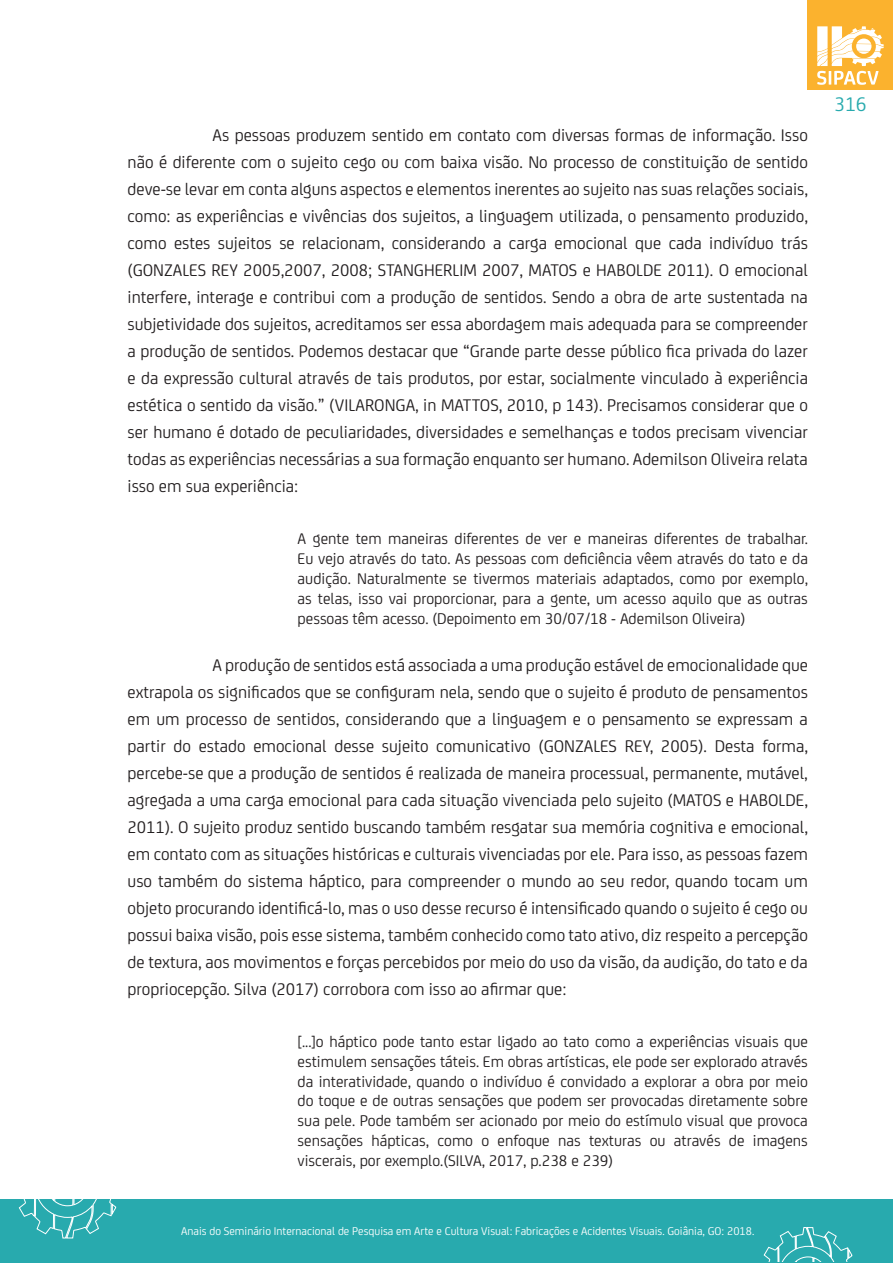
<style>
.page{position:relative;width:893px;height:1263px;background:#fff}
.page>*{position:absolute;margin:0;border:0;box-sizing:border-box;transform-origin:0 0}
.t1{font:21px "FS Joey";color:#28aaae}
.texto_corrido{font:18px/27px "FS Joey";color:#231f20;text-align:justify}
.citações{font:16.5px/19.8px "FS Joey";color:#231f20;text-align:justify}
.t2{font:12px "FS Joey";color:#fff}
</style>
<div class="page">
<div style="left:808px;top:0;width:85px;height:89px;background:#fbb22e"></div>
<svg style="left:817px;top:26px;width:67px;height:59px"></svg>
<div style="left:0;top:1199px;width:893px;height:64px;background:#28aaae"></div>
<svg style="left:18px;top:1199px;width:99px;height:40px"></svg>
<svg style="left:763px;top:1227px;width:90px;height:35px"></svg>
<p class="texto_corrido" style="left:128px;top:121px;width:682px;text-indent:85px">As pessoas produzem sentido em contato com diversas formas de informação. Isso não é diferente com o sujeito cego ou com baixa visão. No processo de constituição de sentido deve-se levar em conta alguns aspectos e elementos inerentes ao sujeito nas suas relações sociais, como: as experiências e vivências dos sujeitos, a linguagem utilizada, o pensamento produzido, como estes sujeitos se relacionam, considerando a carga emocional que cada indivíduo trás (GONZALES REY 2005,2007, 2008; STANGHERLIM 2007, MATOS e HABOLDE 2011). O emocional interfere, interage e contribui com a produção de sentidos. Sendo a obra de arte sustentada na subjetividade dos sujeitos, acreditamos ser essa abordagem mais adequada para se compreender a produção de sentidos. Podemos destacar que “Grande parte desse público fica privada do lazer e da expressão cultural através de tais produtos, por estar, socialmente vinculado à experiência estética o sentido da visão.” (VILARONGA, in MATTOS, 2010, p 143). Precisamos considerar que o ser humano é dotado de peculiaridades, diversidades e semelhanças e todos precisam vivenciar todas as experiências necessárias a sua formação enquanto ser humano. Ademilson Oliveira relata isso em sua experiência:</p>
<p class="citações" style="left:298px;top:528px;width:512px">A gente tem maneiras diferentes de ver e maneiras diferentes de trabalhar.<br>Eu vejo através do tato. As pessoas com deficiência vêem através do tato e da audição. Naturalmente se tivermos materiais adaptados, como por exemplo, as telas, isso vai proporcionar, para a gente, um acesso aquilo que as outras pessoas têm acesso. (Depoimento em 30/07/18 - Ademilson Oliveira)</p>
<p class="texto_corrido" style="left:128px;top:650px;width:682px;text-indent:85px">A produção de sentidos está associada a uma produção estável de emocionalidade que extrapola os significados que se configuram nela, sendo que o sujeito é produto de pensamentos em um processo de sentidos, considerando que a linguagem e o pensamento se expressam a partir do estado emocional desse sujeito comunicativo (GONZALES REY, 2005). Desta forma, percebe-se que a produção de sentidos é realizada de maneira processual, permanente, mutável, agregada a uma carga emocional para cada situação vivenciada pelo sujeito (MATOS e HABOLDE, 2011). O sujeito produz sentido buscando também resgatar sua memória cognitiva e emocional, em contato com as situações históricas e culturais vivenciadas por ele. Para isso, as pessoas fazem uso também do sistema háptico, para compreender o mundo ao seu redor, quando tocam um objeto procurando identificá-lo, mas o uso desse recurso é intensificado quando o sujeito é cego ou possui baixa visão, pois esse sistema, também conhecido como tato ativo, diz respeito a percepção de textura, aos movimentos e forças percebidos por meio do uso da visão, da audição, do tato e da propriocepção. Silva (2017) corrobora com isso ao afirmar que:</p>
<p class="citações" style="left:298px;top:1030px;width:512px">[...]o háptico pode tanto estar ligado ao tato como a experiências visuais que estimulem sensações táteis. Em obras artísticas, ele pode ser explorado através da interatividade, quando o indivíduo é convidado a explorar a obra por meio do toque e de outras sensações que podem ser provocadas diretamente sobre sua pele. Pode também ser acionado por meio do estímulo visual que provoca sensações hápticas, como o enfoque nas texturas ou através de imagens viscerais, por exemplo.(SILVA, 2017, p.238 e 239)</p>
<p class="t2" style="left:181px;top:1223px;width:575px">Anais do Seminário Internacional de Pesquisa em Arte e Cultura Visual: Fabricações e Acidentes Visuais. Goiânia, GO: 2018.</p>
<p class="t1" style="left:834px;top:90px;width:34px">316</p>
</div>
